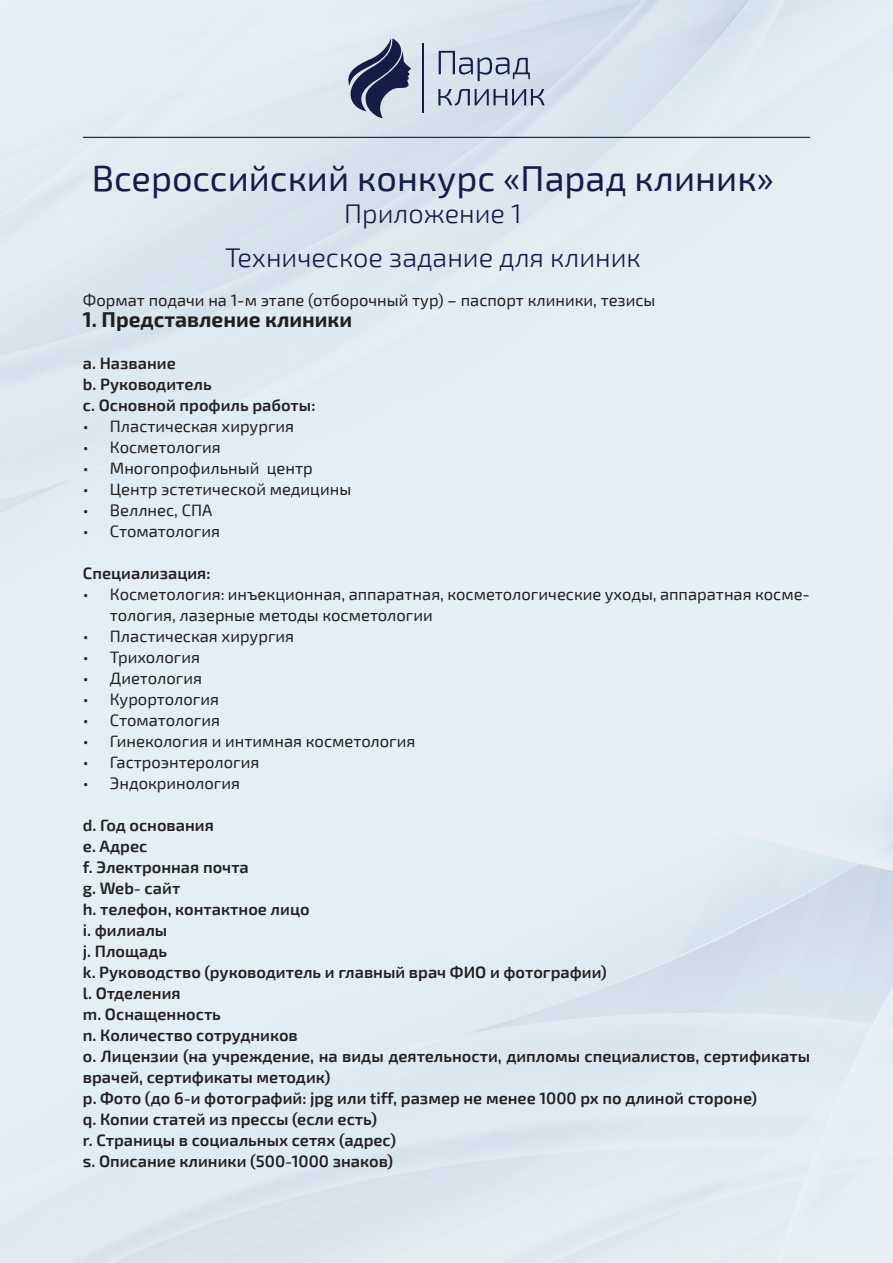
<style>
.page{position:relative;width:893px;height:1263px;background:#fff}
.page>*{position:absolute;margin:0;border:0;box-sizing:border-box;transform-origin:0 0}
.t1{font:36px "Exo 2";color:#141d46}
.t2{font:300 27px/43.2px "Exo 2";color:#141d46;text-align:center}
.t3{font:700 21px "Exo 2";color:#231f20}
.t4{font:600 16.5px/21px "Exo 2";color:#231f20}
.t5{font:16.5px/21px "Exo 2";color:#231f20}
</style>
<div class="page">
<svg style="left:345px;top:38px;width:66px;height:80px;background:#838da4"></svg>
<hr style="left:422px;top:43px;width:2px;height:70px;background:#141d46">
<svg style="left:439px;top:51px;width:91px;height:30px;background:#adb9ca"></svg>
<svg style="left:438px;top:89px;width:107px;height:17px;background:#9ca8bc"></svg>
<hr style="left:83px;top:137px;width:727px;height:1px;background:#141d46">
<h1 class="t1" style="left:92px;top:157px;width:684px">Всероссийский конкурс «Парад клиник»</h1>
<h2 class="t2" style="left:225px;top:193px;width:417px">Приложение 1<br>Техническое задание для клиник</h2>
<p class="t5" style="left:83px;top:290px;width:574px">Формат подачи на 1-м этапе (отборочный тур) – паспорт клиники, тезисы</p>
<p class="t3" style="left:83px;top:307px;width:271px">1. Представление клиники</p>
<p class="t4" style="left:83px;top:353px;width:234px">a. Название<br>b. Руководитель<br>c. Основной профиль работы:</p>
<p class="t5" style="left:83px;top:416px;width:213px">• Пластическая хирургия</p>
<p class="t5" style="left:83px;top:437px;width:139px">• Косметология</p>
<p class="t5" style="left:83px;top:458px;width:231px">• Многопрофильный центр</p>
<p class="t5" style="left:83px;top:479px;width:270px">• Центр эстетической медицины</p>
<p class="t5" style="left:83px;top:500px;width:131px">• Веллнес, СПА</p>
<p class="t5" style="left:83px;top:521px;width:139px">• Стоматология</p>
<p class="t4" style="left:83px;top:563px;width:129px">Специализация:</p>
<p class="t5" style="left:110px;top:584px;width:702px;text-indent:-27px">• Косметология: инъекционная, аппаратная, косметологические уходы, аппаратная косме&shy;тология, лазерные методы косметологии</p>
<p class="t5" style="left:83px;top:626px;width:213px">• Пластическая хирургия</p>
<p class="t5" style="left:83px;top:647px;width:119px">• Трихология</p>
<p class="t5" style="left:83px;top:668px;width:121px">• Диетология</p>
<p class="t5" style="left:83px;top:689px;width:138px">• Курортология</p>
<p class="t5" style="left:83px;top:710px;width:139px">• Стоматология</p>
<p class="t5" style="left:83px;top:731px;width:334px">• Гинекология и интимная косметология</p>
<p class="t5" style="left:83px;top:752px;width:178px">• Гастроэнтерология</p>
<p class="t5" style="left:83px;top:773px;width:159px">• Эндокринология</p>
<p class="t4" style="left:83px;top:815px;width:729px">d. Год основания<br>е. Адрес<br>f. Электронная почта<br>g. Web- сай т<br>h. телефон, контактное лицо<br>i. филиалы<br>j. Площадь<br>k. Руководство (руководитель и главный врач ФИО и фотографии)<br>l. Отделения<br>m. Оснащенность<br>n. Количество сотрудников<br>o. Лицензии (на учреждение, на виды деятельности, дипломы специалистов, сертификаты врачей, сертификаты методик)<br>p. Фото (до 6-и фотографий : jpg или tiff, размер не менее 1000 px по длиной стороне)<br>q. Копии статей из прессы (если есть)<br>r. Страницы в социальных сетях (адрес)<br>s. Описание клиники (500-1000 знаков)</p>
</div>
